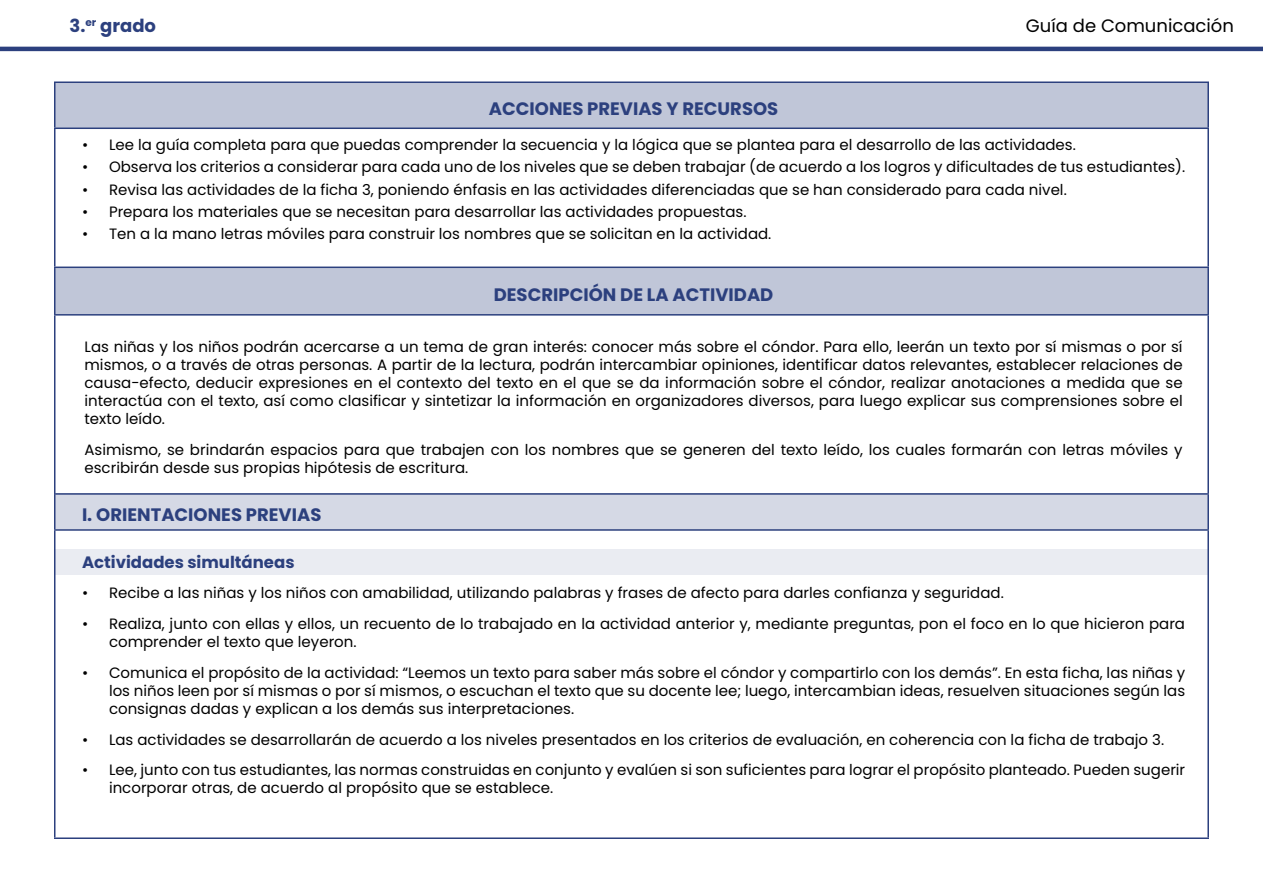
<style>
.page{position:relative;width:1263px;height:893px;background:#fff}
.page>*{position:absolute;margin:0;border:0;box-sizing:border-box;transform-origin:0 0}
.t1{font:700 18px "Poppins";color:#2c407e}
.t2{font:18px "Poppins";color:#000}
.t3{font:700 16.5px "Poppins";color:#2c407e}
.t4{font:15px/18px "Poppins";color:#000}
</style>
<div class="page">
<hr style="left:0;top:47px;width:1263px;height:4px;background:#2c407e">
<div style="left:54px;top:549px;width:1155px;height:26px;background:#eaecf2"></div>
<svg style="left:56px;top:83px;width:1151px;height:231px"></svg>
<hr style="left:54px;top:81px;width:1155px;height:2px;background:#2c407e">
<hr style="left:54px;top:83px;width:2px;height:45px;background:#2c407e">
<hr style="left:1207px;top:83px;width:2px;height:45px;background:#2c407e">
<hr style="left:54px;top:128px;width:1155px;height:1px;background:#2c407e">
<hr style="left:54px;top:129px;width:2px;height:138px;background:#2c407e">
<hr style="left:1207px;top:129px;width:2px;height:138px;background:#2c407e">
<hr style="left:54px;top:267px;width:1155px;height:1px;background:#2c407e">
<hr style="left:54px;top:268px;width:2px;height:46px;background:#2c407e">
<hr style="left:1207px;top:268px;width:2px;height:46px;background:#2c407e">
<hr style="left:54px;top:314px;width:1155px;height:2px;background:#2c407e">
<hr style="left:54px;top:316px;width:2px;height:177px;background:#2c407e">
<hr style="left:1207px;top:316px;width:2px;height:177px;background:#2c407e">
<div style="left:55px;top:494px;width:1153px;height:36px;background:#d5d9e5"></div>
<hr style="left:54px;top:493px;width:1155px;height:2px;background:#2c407e">
<hr style="left:54px;top:495px;width:2px;height:34px;background:#2c407e">
<hr style="left:1207px;top:495px;width:2px;height:34px;background:#2c407e">
<hr style="left:54px;top:529px;width:1155px;height:2px;background:#2c407e">
<hr style="left:54px;top:531px;width:2px;height:306px;background:#2c407e">
<hr style="left:1207px;top:531px;width:2px;height:306px;background:#2c407e">
<hr style="left:54px;top:837px;width:1155px;height:2px;background:#2c407e">
<p class="t1" style="left:69px;top:15px;width:88px">3.<sup>er</sup> grado</p>
<p class="t2" style="left:1026px;top:15px;width:209px">Guía de Comunicación</p>
<p class="t1" style="left:489px;top:98px;width:291px">ACCIONES PREVIAS Y RECURSOS</p>
<p class="t4" style="left:82px;top:136px;width:995px">• Lee la guía completa para que puedas comprender la secuencia y la lógica que se plantea para el desarrollo de las actividades.</p>
<p class="t4" style="left:82px;top:158px;width:1105px">• Observa los criterios a considerar para cada uno de los niveles que se deben trabajar (de acuerdo a los logros y dificultades de tus estudiantes).</p>
<p class="t4" style="left:82px;top:180px;width:986px">• Revisa las actividades de la ficha 3, poniendo énfasis en las actividades diferenciadas que se han considerado para cada nivel.</p>
<p class="t4" style="left:82px;top:203px;width:666px">• Prepara los materiales que se necesitan para desarrollar las actividades propuestas.</p>
<p class="t4" style="left:82px;top:225px;width:691px">• Ten a la mano letras móviles para construir los nombres que se solicitan en la actividad.</p>
<p class="t1" style="left:494px;top:284px;width:281px">DESCRIPCIÓN DE LA ACTIVIDAD</p>
<p class="t4" style="left:85px;top:338px;width:1100px;text-align:justify">Las niñas y los niños podrán acercarse a un tema de gran interés: conocer más sobre el cóndor. Para ello, leerán un texto por sí mismas o por sí mismos, o a través de otras personas. A partir de la lectura, podrán intercambiar opiniones, identificar datos relevantes, establecer relaciones de causa-efecto, deducir expresiones en el contexto del texto en el que se da información sobre el cóndor, realizar anotaciones a medida que se interactúa con el texto, así como clasificar y sintetizar la información en organizadores diversos, para luego explicar sus comprensiones sobre el texto leído.</p>
<p class="t4" style="left:85px;top:440px;width:1099px">Asimismo, se brindarán espacios para que trabajen con los nombres que se generen del texto leído, los cuales formarán con letras móviles y escribirán desde sus propias hipótesis de escritura.</p>
<p class="t1" style="left:82px;top:505px;width:241px">I. ORIENTACIONES PREVIAS</p>
<p class="t3" style="left:82px;top:552px;width:214px">Actividades simultáneas</p>
<p class="t4" style="left:82px;top:584px;width:923px">• Recibe a las niñas y los niños con amabilidad, utilizando palabras y frases de afecto para darles confianza y seguridad.</p>
<p class="t4" style="left:109px;top:615px;width:1077px;text-indent:-27px">• Realiza, junto con ellas y ellos, un recuento de lo trabajado en la actividad anterior y, mediante preguntas, pon el foco en lo que hicieron para comprender el texto que leyeron.</p>
<p class="t4" style="left:109px;top:664px;width:1078px;text-align:justify;text-indent:-27px">• Comunica el propósito de la actividad: “Leemos un texto para saber más sobre el cóndor y compartirlo con los demás”. En esta ficha, las niñas y los niños leen por sí mismas o por sí mismos, o escuchan el texto que su docente lee; luego, intercambian ideas, resuelven situaciones según las consignas dadas y explican a los demás sus interpretaciones.</p>
<p class="t4" style="left:82px;top:730px;width:1084px">• Las actividades se desarrollarán de acuerdo a los niveles presentados en los criterios de evaluación, en coherencia con la ficha de trabajo 3.</p>
<p class="t4" style="left:109px;top:761px;width:1078px;text-indent:-27px">• Lee, junto con tus estudiantes, las normas construidas en conjunto y evalúen si son suficientes para lograr el propósito planteado. Pueden sugerir incorporar otras, de acuerdo al propósito que se establece.</p>
</div>
